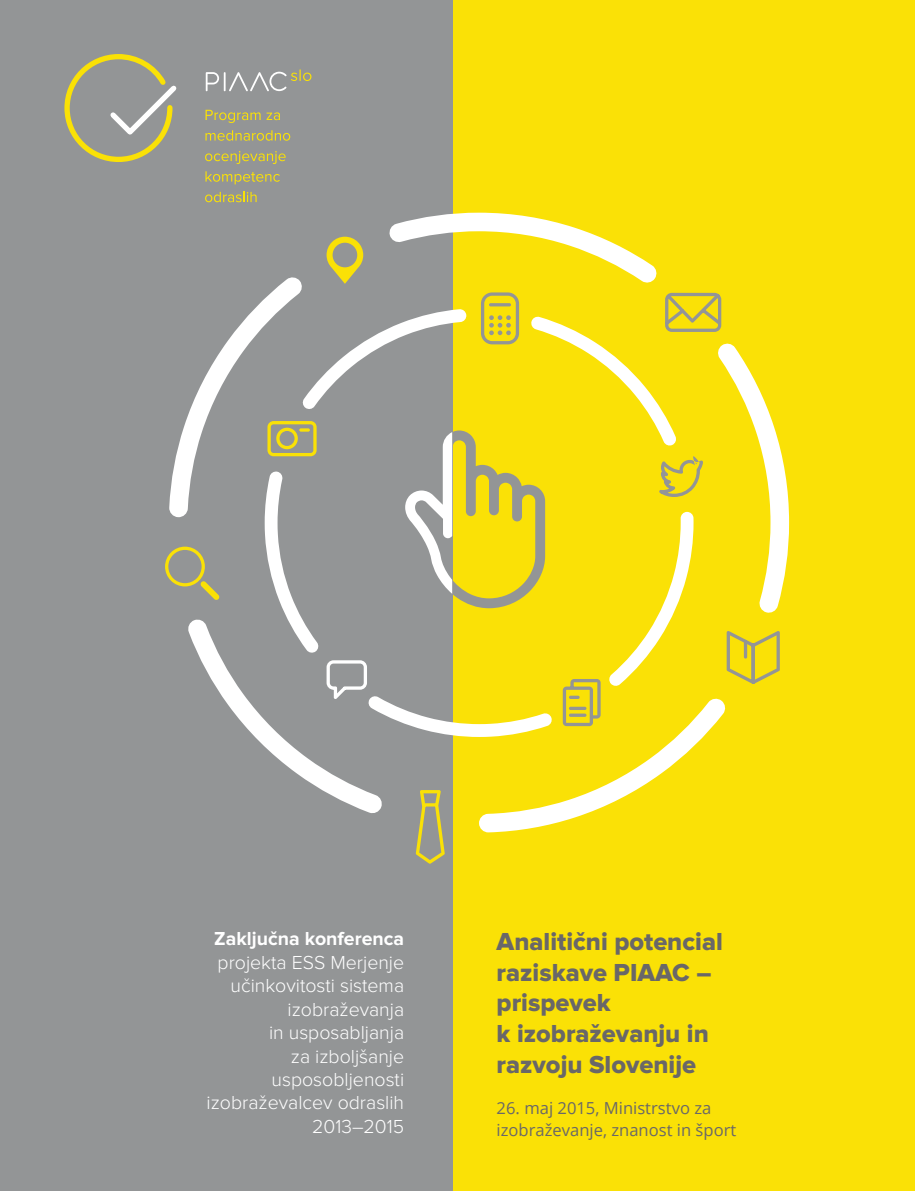
<style>
.page{position:relative;width:915px;height:1191px;background:#fff}
.page>*{position:absolute;margin:0;border:0;box-sizing:border-box;transform-origin:0 0}
.Timeline_H1{font:25.5px/30.6px "Proxima Nova Extrabld";color:#696768}
.Timeline_H1-2{font:300 19.5px/23.4px "Proxima Nova";color:#fff;text-align:right}
.Timeline_Title{font:16.65px/21.8px "Open Sans";color:#696768}
.s1{font-weight:700}
</style>
<div class="page">
<div style="left:65px;top:0;width:849px;height:1191px;background:#fae106"></div>
<div style="left:0;top:0;width:452px;height:1191px;background:#939596"></div>
<svg style="left:165px;top:555px;width:279px;height:308px"></svg>
<svg style="left:169px;top:213px;width:619px;height:619px"></svg>
<svg style="left:264px;top:309px;width:429px;height:428px"></svg>
<svg style="left:326px;top:292px;width:376px;height:407px"></svg>
<svg style="left:489px;top:315px;width:21px;height:20px"></svg>
<svg style="left:267px;top:421px;width:49px;height:35px"></svg>
<svg style="left:562px;top:679px;width:38px;height:47px"></svg>
<svg style="left:568px;top:713px;width:18px;height:4px"></svg>
<svg style="left:568px;top:706px;width:18px;height:4px"></svg>
<svg style="left:568px;top:695px;width:11px;height:4px"></svg>
<svg style="left:326px;top:660px;width:41px;height:39px"></svg>
<svg style="left:405px;top:430px;width:140px;height:178px"></svg>
<svg style="left:64px;top:54px;width:113px;height:108px"></svg>
<svg style="left:206px;top:69px;width:105px;height:22px"></svg>
<svg style="left:205px;top:110px;width:55px;height:13px"></svg>
<svg style="left:266px;top:112px;width:14px;height:8px"></svg>
<svg style="left:205px;top:130px;width:85px;height:11px"></svg>
<svg style="left:205px;top:151px;width:80px;height:13px"></svg>
<svg style="left:205px;top:171px;width:75px;height:13px"></svg>
<svg style="left:205px;top:192px;width:51px;height:10px"></svg>
<p class="Timeline_H1-2" style="left:206px;top:927px;width:199px"><span class="s1">Zaključna konferenca </span>projekta ESS Merjenje učinkovitosti sistema izobraževanja<br>in usposabljanja<br>za izboljšanje usposobljenosti izobraževalcev odraslih<br>2013–2015</p>
<p class="Timeline_H1" style="left:496px;top:927px;width:228px">Analitični potencial raziskave PIAAC – prispevek</p>
<p class="Timeline_H1" style="left:496px;top:1019px;width:214px">k izobraževanju in razvoju Slovenije</p>
<p class="Timeline_Title" style="left:496px;top:1097px;width:241px">26. maj 2015, Ministrstvo za izobraževanje, znanost in šport</p>
</div>
